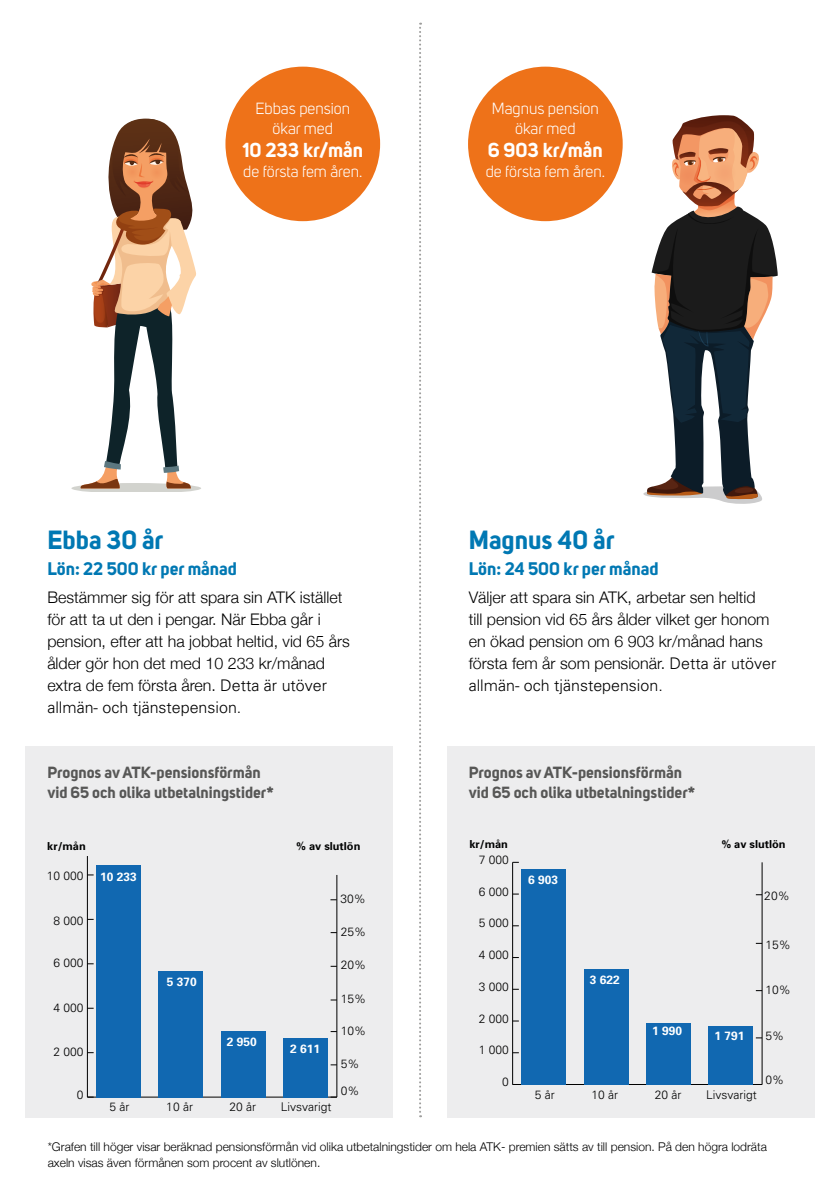
<style>
.page{position:relative;width:840px;height:1191px;background:#fff}
.page>*{position:absolute;margin:0;border:0;box-sizing:border-box;transform-origin:0 0}
.t1{font:700 26px "Uni Sans";color:#0078b3}
.t2{font:700 20px "Uni Sans";color:#fff}
.t3{font:700 18px "Uni Sans";color:#0078b3}
.t4{font:300 16px/22px "Helvetica Neue";color:#000}
.t5{font:700 16px/20px "Uni Sans";color:#575756}
.t6{font:16px/20px "Uni Sans";color:#fff;text-align:center}
.t7{font:300 16px "Univers";color:#000}
.t8{font:300 12px/16px "Helvetica Neue";color:#000}
.t9{font:300 12px "Univers";color:#000}
.t10{font:300 12px "Univers";color:#010202}
.t11{font:700 12px "Univers";color:#fff}
.t12{font:700 11px "Univers";color:#010202}
.s1{font-family:"Univers"}
</style>
<div class="page">
<div style="left:25px;top:746px;width:367px;height:371px;background:#ededee"></div>
<div style="left:447px;top:746px;width:367px;height:371px;background:#ededee"></div>
<hr style="left:87px;top:1096px;width:249px;height:1px;background:#000">
<hr style="left:87px;top:856px;width:1px;height:241px;background:#000">
<hr style="left:336px;top:875px;width:1px;height:222px;background:#000">
<div style="left:96px;top:865px;width:45px;height:232px;background:#1168b1"></div>
<div style="left:158px;top:971px;width:45px;height:126px;background:#1168b1"></div>
<div style="left:221px;top:1031px;width:44px;height:66px;background:#1168b1"></div>
<div style="left:283px;top:1038px;width:45px;height:59px;background:#1168b1"></div>
<svg style="left:71px;top:118px;width:130px;height:374px"></svg>
<svg style="left:419px;top:23px;width:2px;height:1094px"></svg>
<hr style="left:512px;top:1084px;width:249px;height:1px;background:#000">
<hr style="left:512px;top:862px;width:1px;height:222px;background:#000">
<hr style="left:761px;top:862px;width:1px;height:222px;background:#000">
<div style="left:521px;top:869px;width:45px;height:215px;background:#1168b1"></div>
<div style="left:583px;top:969px;width:45px;height:115px;background:#1168b1"></div>
<div style="left:645px;top:1022px;width:45px;height:62px;background:#1168b1"></div>
<div style="left:708px;top:1026px;width:45px;height:58px;background:#1168b1"></div>
<svg style="left:643px;top:115px;width:134px;height:389px"></svg>
<div style="left:225px;top:67px;width:155px;height:154px;background:#ee7219;border-radius:50%"></div>
<div style="left:468px;top:67px;width:154px;height:154px;background:#ee7219;border-radius:50%"></div>
<p class="t6" style="left:255px;top:99px;width:96px">Ebbas pension ökar med</p>
<p class="t2" style="left:242px;top:138px;width:122px">10 233 kr/mån</p>
<p class="t6" style="left:243px;top:162px;width:121px">de första fem åren.</p>
<p class="t6" style="left:491px;top:99px;width:108px">Magnus pension ökar med</p>
<p class="t2" style="left:487px;top:138px;width:117px">6 903 kr/mån</p>
<p class="t6" style="left:485px;top:162px;width:121px">de första fem åren.</p>
<h1 class="t1" style="left:47px;top:524px;width:118px">Ebba 30 år</h1>
<p class="t3" style="left:47px;top:557px;width:191px">Lön: 22 500 kr per månad</p>
<p class="t4" style="left:47px;top:585px;width:304px">Bestämmer sig för att spara sin ATK istället för att ta ut den i pengar. När Ebba går i pension, efter att ha jobbat heltid, vid 65 års ålder gör hon det med 10 233 kr/månad extra de fem första åren. <span class="s1">Detta är utöver</span></p>
<p class="t7" style="left:47px;top:697px;width:195px">allmän- och tjänstepension.</p>
<p class="t5" style="left:47px;top:762px;width:228px">Prognos av ATK-pensionsförmån vid 65 och olika utbetalningstider*</p>
<p class="t12" style="left:47px;top:838px;width:40px">kr/mån</p>
<p class="t12" style="left:296px;top:838px;width:66px">% av slutlön</p>
<p class="t11" style="left:100px;top:869px;width:38px">10 233</p>
<p class="t9" style="left:47px;top:869px;width:38px">10 000</p>
<p class="t9" style="left:53px;top:913px;width:32px">8 000</p>
<p class="t9" style="left:53px;top:956px;width:32px">6 000</p>
<p class="t9" style="left:53px;top:1000px;width:32px">4 000</p>
<p class="t9" style="left:53px;top:1044px;width:32px">2 000</p>
<p class="t9" style="left:77px;top:1087px;width:8px">0</p>
<p class="t10" style="left:340px;top:892px;width:27px">30%</p>
<p class="t11" style="left:167px;top:974px;width:32px">5 370</p>
<p class="t11" style="left:227px;top:1033px;width:32px">2 950</p>
<p class="t11" style="left:290px;top:1041px;width:32px">2 611</p>
<p class="t10" style="left:109px;top:1099px;width:22px">5 år</p>
<p class="t10" style="left:166px;top:1099px;width:28px">10 år</p>
<p class="t10" style="left:229px;top:1099px;width:28px">20 år</p>
<p class="t10" style="left:281px;top:1099px;width:52px">Livsvarigt</p>
<p class="t9" style="left:340px;top:924px;width:27px">25%</p>
<p class="t9" style="left:340px;top:957px;width:27px">20%</p>
<p class="t9" style="left:340px;top:991px;width:27px">15%</p>
<p class="t9" style="left:340px;top:1023px;width:27px">10%</p>
<p class="t9" style="left:340px;top:1056px;width:20px">5%</p>
<p class="t9" style="left:340px;top:1083px;width:20px">0%</p>
<h1 class="t1" style="left:468px;top:524px;width:147px">Magnus 40 år</h1>
<p class="t3" style="left:468px;top:557px;width:191px">Lön: 24 500 kr per månad</p>
<p class="t4" style="left:468px;top:585px;width:309px">Väljer att spara sin ATK, arbetar sen heltid<br>till pension vid 65 års ålder vilket ger honom en ökad pension om 6 903 kr/månad hans första fem år som pensionär. <span class="s1">Detta är utöver</span></p>
<p class="t7" style="left:468px;top:675px;width:195px">allmän- och tjänstepension.</p>
<p class="t5" style="left:468px;top:762px;width:228px">Prognos av ATK-pensionsförmån vid 65 och olika utbetalningstider*</p>
<p class="t12" style="left:469px;top:837px;width:40px">kr/mån</p>
<p class="t12" style="left:721px;top:837px;width:66px">% av slutlön</p>
<p class="t11" style="left:528px;top:872px;width:32px">6 903</p>
<p class="t9" style="left:478px;top:852px;width:32px">7 000</p>
<p class="t9" style="left:478px;top:884px;width:32px">6 000</p>
<p class="t9" style="left:478px;top:916px;width:32px">5 000</p>
<p class="t9" style="left:478px;top:947px;width:32px">4 000</p>
<p class="t9" style="left:478px;top:979px;width:32px">3 000</p>
<p class="t9" style="left:478px;top:1011px;width:32px">2 000</p>
<p class="t9" style="left:478px;top:1043px;width:32px">1 000</p>
<p class="t9" style="left:501px;top:1074px;width:8px">0</p>
<p class="t9" style="left:763px;top:888px;width:27px">20%</p>
<p class="t11" style="left:589px;top:971px;width:32px">3 622</p>
<p class="t11" style="left:651px;top:1023px;width:32px">1 990</p>
<p class="t11" style="left:714px;top:1028px;width:32px">1 791</p>
<p class="t9" style="left:765px;top:937px;width:27px">15%</p>
<p class="t9" style="left:765px;top:982px;width:27px">10%</p>
<p class="t9" style="left:765px;top:1028px;width:20px">5%</p>
<p class="t10" style="left:534px;top:1087px;width:22px">5 år</p>
<p class="t10" style="left:591px;top:1087px;width:28px">10 år</p>
<p class="t10" style="left:654px;top:1087px;width:28px">20 år</p>
<p class="t10" style="left:705px;top:1087px;width:52px">Livsvarigt</p>
<p class="t9" style="left:765px;top:1072px;width:20px">0%</p>
<p class="t8" style="left:48px;top:1138px;width:720px">*Grafen till höger visar beräknad pensionsförmån vid olika utbetalningstider om hela ATK- premien sätts av till pension. På den högra lodräta axeln visas även förmånen som procent av slutlönen.</p>
</div>
